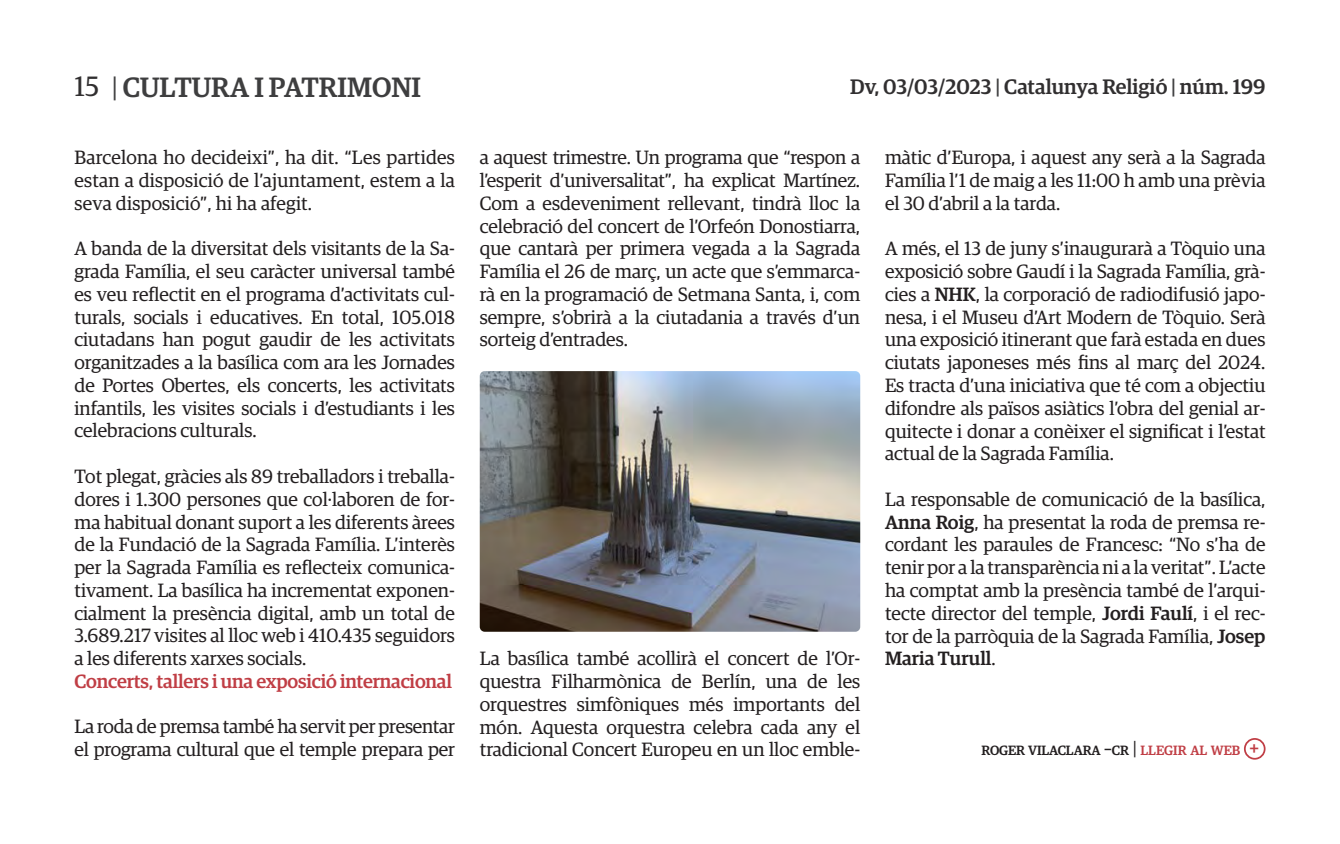
<style>
.page{position:relative;width:1340px;height:844px;background:#fff}
.page>*{position:absolute;margin:0;border:0;box-sizing:border-box;transform-origin:0 0}
.t1{font:500 28px "Guardian Egyp";color:#3e3e3f}
.t2{font:500 21px "Guardian Egyp";color:#312f30}
.t3{font:19.25px/22.8px "Guardian Egyp";color:#231f20;text-align:justify}
.t4{font:500 19.25px "Guardian Egyp";letter-spacing:-.01em;color:#c03e45}
.t5{font:500 19.25px "Guardian Egyp";color:#c03e45}
.t6{font:500 13.47px "Guardian Egyp";color:#231f20}
.s1{font-weight:400;color:#312f30}
.s2{font-weight:400}
.s3{color:#3e3e3f}
.s4{font-weight:500}
.s5{font-size:19.25px}
.s6{font-weight:400;font-size:19.25px}
.s7{color:#c03e45}
</style>
<div class="page">
<div style="left:1243px;top:737px;width:22px;height:22px;border:2px solid #c03e45;border-radius:50%"></div>
<img style="left:480px;top:371px;width:380px;height:260px">
<h1 class="t1" style="left:74px;top:67px;width:348px"><span class="s1">15</span> <span class="s2">|</span> CULTURA I PATRIMONI</h1>
<p class="t2" style="left:850px;top:71px;width:417px">Dv, 03/03/2023 <span class="s3">|</span> Catalunya Religió <span class="s3">|</span> núm. 199</p>
<p class="t3" style="left:74px;top:145px;width:382px">Barcelona ho decideixi”, ha dit. “Les partides estan a disposició de l’ajuntament, estem a la seva disposició”, hi ha afegit.</p>
<p class="t3" style="left:74px;top:236px;width:382px">A banda de la diversitat dels visitants de la Sa&shy;grada Família, el seu caràcter universal també es veu reflectit en el programa d’activitats cul&shy;turals, socials i educatives. En total, 105.018 ciutadans han pogut gaudir de les activitats organitzades a la basílica com ara les Jornades de Portes Obertes, els concerts, les activitats infantils, les visites socials i d’estudiants i les celebracions culturals.</p>
<p class="t3" style="left:74px;top:463px;width:382px">Tot plegat, gràcies als 89 treballadors i treballa&shy;dores i 1.300 persones que col·laboren de for&shy;ma habitual donant suport a les diferents àrees de la Fundació de la Sagrada Família. L’interès per la Sagrada Família es reflecteix comunica&shy;tivament. La basílica ha incrementat exponen&shy;cialment la presència digital, amb un total de 3.689.217 visites al lloc web i 410.435 seguidors a les diferents xarxes socials.</p>
<p class="t4" style="left:74px;top:667px;width:379px">Concerts, tallers i una exposició internacional</p>
<p class="t3" style="left:74px;top:714px;width:382px">La roda de premsa també ha servit per presentar el programa cultural que el temple prepara per</p>
<p class="t3" style="left:480px;top:145px;width:382px">a aquest trimestre. Un programa que “respon a l’esperit d’universalitat”, ha explicat Martínez.<br>Com a esdeveniment rellevant, tindrà lloc la celebració del concert de l’Orfeón Donostiarra, que cantarà per primera vegada a la Sagrada Família el 26 de març, un acte que s’emmarca&shy;rà en la programació de Setmana Santa, i, com sempre, s’obrirà a la ciutadania a través d’un sorteig d’entrades.</p>
<p class="t3" style="left:480px;top:645px;width:382px">La basílica també acollirà el concert de l’Or&shy;questra Filharmònica de Berlín, una de les orquestres simfòniques més importants del món. Aquesta orquestra celebra cada any el tradicional Concert Europeu en un lloc emble-</p>
<p class="t3" style="left:885px;top:145px;width:382px">màtic d’Europa, i aquest any serà a la Sagrada Família l’1 de maig a les 11:00 h amb una prèvia el 30 d’abril a la tarda.</p>
<p class="t3" style="left:885px;top:236px;width:382px">A més, el 13 de juny s’inaugurarà a Tòquio una exposició sobre Gaudí i la Sagrada Família, grà&shy;cies a <span class="s4">NHK</span>, la corporació de radiodifusió japo&shy;nesa, i el Museu d’Art Modern de Tòquio. Serà una exposició itinerant que farà estada en dues ciutats japoneses més fins al març del 2024.<br>Es tracta d’una iniciativa que té com a objectiu difondre als països asiàtics l’obra del genial ar&shy;quitecte i donar a conèixer el significat i l’estat actual de la Sagrada Família.</p>
<p class="t3" style="left:885px;top:486px;width:382px">La responsable de comunicació de la basílica, <span class="s4">Anna Roig</span>, ha presentat la roda de premsa re&shy;cordant les paraules de Francesc: “No s’ha de tenir por a la transparència ni a la veritat”. L’acte ha comptat amb la presència també de l’arqui&shy;tecte director del temple, <span class="s4">Jordi Faulí</span>, i el rec&shy;tor de la parròquia de la Sagrada Família, <span class="s4">Josep Maria Turull</span>.</p>
<p class="t6" style="left:981px;top:740px;width:260px">ROGER VILACLARA <span class="s5">–</span>CR <span class="s6">|</span> <span class="s7">LLEGIR AL WEB</span></p>
<p class="t5" style="left:1249px;top:734px;width:12px">+</p>
</div>
